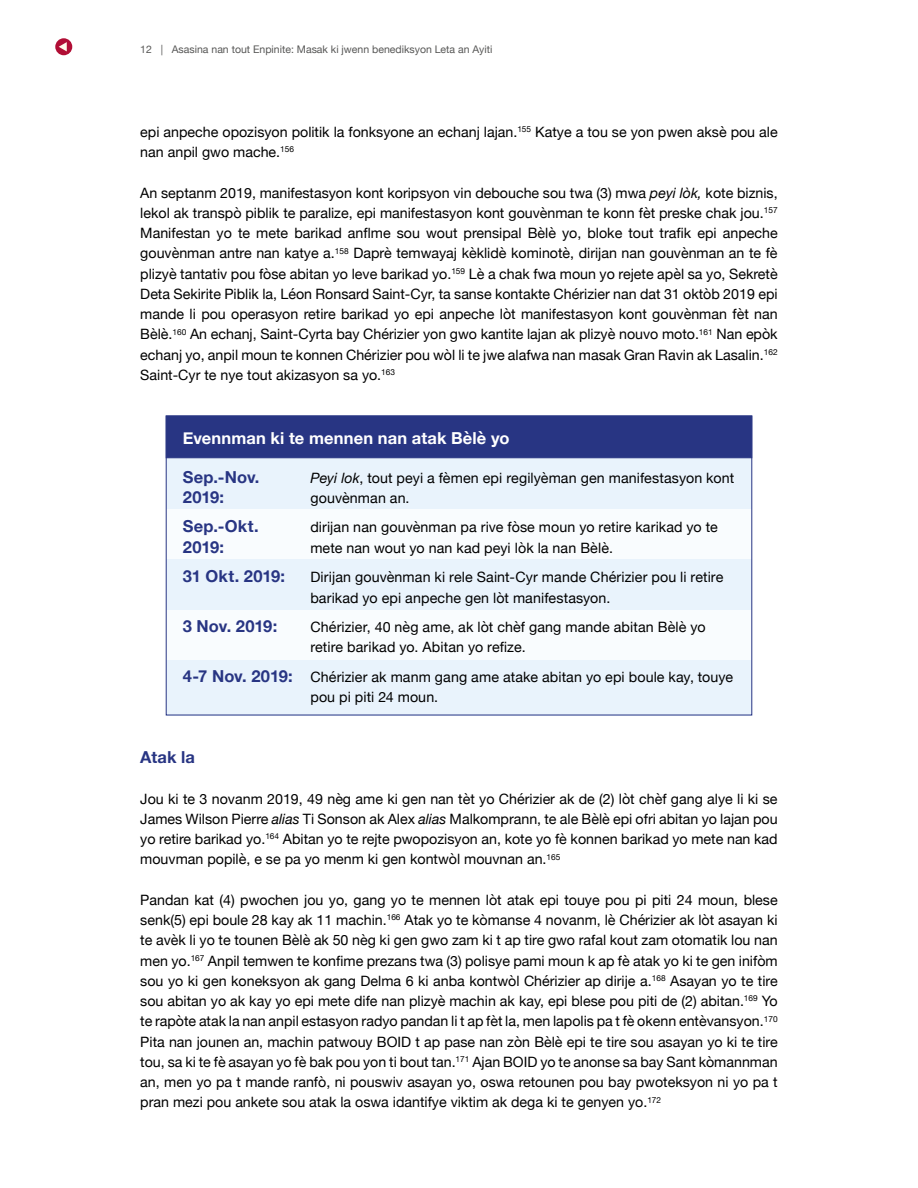
<style>
.page{position:relative;width:918px;height:1188px;background:#fff}
.page>*{position:absolute;margin:0;border:0;box-sizing:border-box;transform-origin:0 0}
.t1{font:700 16.5px "Helvetica Neue";letter-spacing:.005em;color:#283583}
.t2{font:700 16.5px "Helvetica Neue";letter-spacing:.01em;color:#fff}
.t3{font:14.25px/20.2px "Helvetica Neue";letter-spacing:.005em;color:#000}
.t4{font:10.5px "Helvetica Neue";color:#575756}
.s1{font-style:italic}
.s2{font-weight:700;font-size:16.5px;color:#283583}
</style>
<div class="page">
<div style="left:166px;top:416px;width:586px;height:299px;background:#e9f3fc"></div>
<div style="left:166px;top:510px;width:586px;height:49px;background:#f9fcfe"></div>
<div style="left:166px;top:610px;width:586px;height:49px;background:#f9fcfe"></div>
<div style="left:166px;top:416px;width:586px;height:42px;background:#283583;border:1px solid #283583"></div>
<div style="left:166px;top:416px;width:586px;height:299px;border:1px solid #283583"></div>
<div style="left:55px;top:38px;width:17px;height:17px;background:#b10e35;border-radius:50%"></div>
<svg style="left:59px;top:42px;width:8px;height:9px"></svg>
<p class="t4" style="left:140px;top:41px;width:354px">12 | Asasina nan tout Enpinite: Masak ki jwenn benediksyon Leta an Ayiti</p>
<p class="t3" style="left:140px;top:123px;width:639px">epi anpeche opozisyon politik la fonksyone an echanj lajan.<sup>155</sup> Katye a tou se yon pwen aksè pou ale nan anpil gwo mache.<sup>156</sup></p>
<p class="t3" style="left:140px;top:183px;width:639px;text-align:justify">An septanm 2019, manifestasyon kont koripsyon vin debouche sou twa (3) mwa <span class="s1">peyi lòk,</span> kote biznis, lekol ak transpò piblik te paralize, epi manifestasyon kont gouvènman te konn fèt preske chak jou.<sup>157<br></sup>Manifestan yo te mete barikad anflme sou wout prensipal Bèlè yo, bloke tout trafik epi anpeche gouvènman antre nan katye a.<sup>158</sup> Daprè temwayaj kèklidè kominotè, dirijan nan gouvènman an te fè plizyè tantativ pou fòse abitan yo leve barikad yo.<sup>159</sup> Lè a chak fwa moun yo rejete apèl sa yo, Sekretè Deta Sekirite Piblik la, Léon Ronsard Saint-Cyr, ta sanse kontakte Chérizier nan dat 31 oktòb 2019 epi mande li pou operasyon retire barikad yo epi anpeche lòt manifestasyon kont gouvènman fèt nan Bèlè.<sup>160</sup> An echanj, Saint-Cyrta bay Chérizier yon gwo kantite lajan ak plizyè nouvo moto.<sup>161</sup> Nan epòk echanj yo, anpil moun te konnen Chérizier pou wòl li te jwe alafwa nan masak Gran Ravin ak Lasalin.<sup>162<br></sup>Saint-Cyr te nye tout akizasyon sa yo.<sup>163</sup></p>
<p class="t2" style="left:183px;top:426px;width:328px">Evennman ki te mennen nan atak Bèlè yo</p>
<p class="t1" style="left:183px;top:464px;width:78px">Sep.-Nov.</p>
<p class="t3" style="left:310px;top:468px;width:425px"><span class="s1">Peyi lok</span>, tout peyi a fèmen epi regilyèman gen manifestasyon kont</p>
<p class="t1" style="left:183px;top:484px;width:43px">2019:</p>
<p class="t3" style="left:310px;top:489px;width:101px">gouvènman an.</p>
<p class="t1" style="left:183px;top:514px;width:77px">Sep.-Okt.</p>
<p class="t3" style="left:310px;top:518px;width:409px">dirijan nan gouvènman pa rive fòse moun yo retire karikad yo te</p>
<p class="t1" style="left:183px;top:534px;width:43px">2019:</p>
<p class="t3" style="left:310px;top:538px;width:304px">mete nan wout yo nan kad peyi lòk la nan Bèlè.</p>
<p class="t1" style="left:183px;top:564px;width:104px">31 Okt. 2019:</p>
<p class="t3" style="left:310px;top:568px;width:415px">Dirijan gouvènman ki rele Saint-Cyr mande Chérizier pou li retire barikad yo epi anpeche gen lòt manifestasyon.</p>
<p class="t1" style="left:183px;top:613px;width:96px">3 Nov. 2019:</p>
<p class="t3" style="left:310px;top:618px;width:397px">Chérizier, 40 nèg ame, ak lòt chèf gang mande abitan Bèlè yo retire barikad yo. Abitan yo refize.</p>
<p class="t3" style="left:310px;top:668px;width:424px;text-indent:-128px"><span class="s2">4-7 Nov. 2019:</span> Chérizier ak manm gang ame atake abitan yo epi boule kay, touye pou pi piti 24 moun.</p>
<p class="t1" style="left:140px;top:744px;width:56px">Atak la</p>
<p class="t3" style="left:140px;top:789px;width:639px;text-align:justify">Jou ki te 3 novanm 2019, 49 nèg ame ki gen nan tèt yo Chérizier ak de (2) lòt chèf gang alye li ki se James Wilson Pierre <span class="s1">alias</span> Ti Sonson ak Alex <span class="s1">alias</span> Malkomprann, te ale Bèlè epi ofri abitan yo lajan pou yo retire barikad yo.<sup>164</sup> Abitan yo te rejte pwopozisyon an, kote yo fè konnen barikad yo mete nan kad mouvman popilè, e se pa yo menm ki gen kontwòl mouvnan an.<sup>165</sup></p>
<p class="t3" style="left:140px;top:891px;width:639px;text-align:justify">Pandan kat (4) pwochen jou yo, gang yo te mennen lòt atak epi touye pou pi piti 24 moun, blese senk(5) epi boule 28 kay ak 11 machin.<sup>166</sup> Atak yo te kòmanse 4 novanm, lè Chérizier ak lòt asayan ki te avèk li yo te tounen Bèlè ak 50 nèg ki gen gwo zam ki t ap tire gwo rafal kout zam otomatik lou nan men yo.<sup>167</sup> Anpil temwen te konfime prezans twa (3) polisye pami moun k ap fè atak yo ki te gen inifòm sou yo ki gen koneksyon ak gang Delma 6 ki anba kontwòl Chérizier ap dirije a.<sup>168</sup> Asayan yo te tire sou abitan yo ak kay yo epi mete dife nan plizyè machin ak kay, epi blese pou piti de (2) abitan.<sup>169</sup> Yo te rapòte atak la nan anpil estasyon radyo pandan li t ap fèt la, men lapolis pa t fè okenn entèvansyon.<sup>170<br></sup>Pita nan jounen an, machin patwouy BOID t ap pase nan zòn Bèlè epi te tire sou asayan yo ki te tire tou, sa ki te fè asayan yo fè bak pou yon ti bout tan.<sup>171</sup> Ajan BOID yo te anonse sa bay Sant kòmannman an, men yo pa t mande ranfò, ni pouswiv asayan yo, oswa retounen pou bay pwoteksyon ni yo pa t pran mezi pou ankete sou atak la oswa idantifye viktim ak dega ki te genyen yo.<sup>172</sup></p>
</div>
